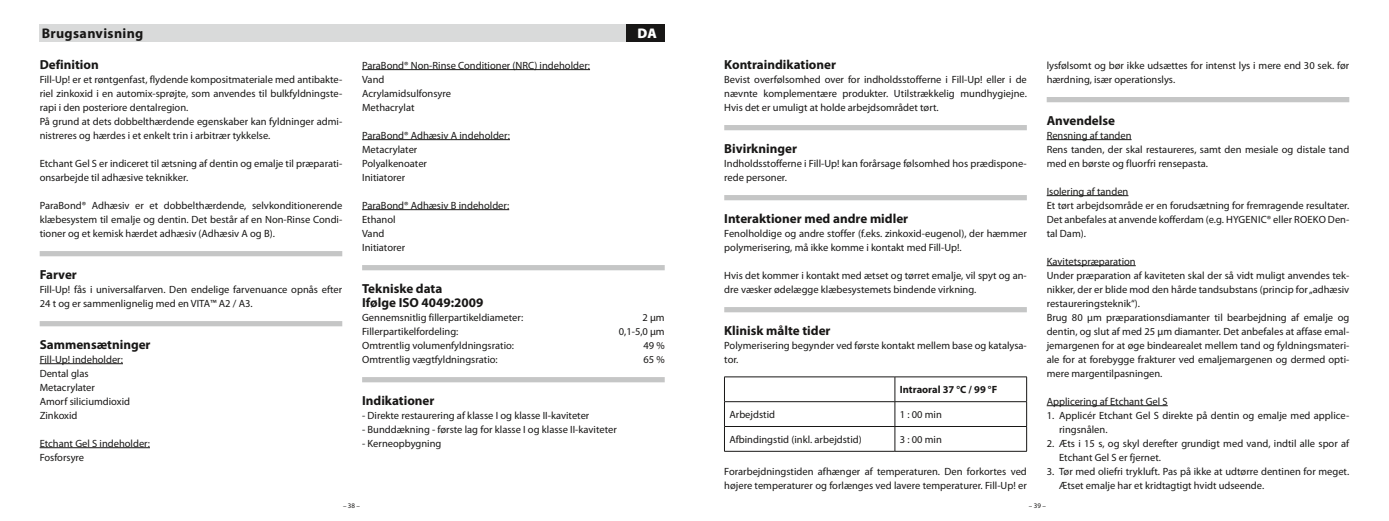
<style>
.page{position:relative;width:1389px;height:521px;background:#fff}
.page>*{position:absolute;margin:0;border:0;box-sizing:border-box;transform-origin:0 0}
.t1{font:700 14px "Myriad Pro";letter-spacing:.025em;color:#181716}
.t2{font:900 14px "Myriad Pro";color:#fff}
.t3{font:700 13.12px/14px "Myriad Pro";color:#181716}
.t4{font:10.5px/14px "Myriad Pro";color:#181716}
.t5{font:700 10.5px "Myriad Pro";color:#181716}
.t6{font:7px "Myriad Pro";color:#181716}
</style>
<div class="page">
<hr style="left:362px;top:69px;width:228px;height:1px;background:#181716">
<hr style="left:362px;top:139px;width:148px;height:1px;background:#181716">
<hr style="left:362px;top:209px;width:147px;height:1px;background:#181716">
<div style="left:362px;top:265px;width:303px;height:5px;background:#c5c6c6"></div>
<div style="left:362px;top:377px;width:303px;height:5px;background:#c5c6c6"></div>
<div style="left:40px;top:251px;width:302px;height:5px;background:#c5c6c6"></div>
<div style="left:40px;top:321px;width:302px;height:5px;background:#c5c6c6"></div>
<hr style="left:40px;top:363px;width:83px;height:1px;background:#181716">
<hr style="left:40px;top:447px;width:110px;height:1px;background:#181716">
<div style="left:724px;top:125px;width:303px;height:5px;background:#c5c6c6"></div>
<div style="left:724px;top:195px;width:303px;height:5px;background:#c5c6c6"></div>
<div style="left:724px;top:307px;width:303px;height:5px;background:#c5c6c6"></div>
<hr style="left:724px;top:376px;width:171px;height:1px;background:#181716">
<hr style="left:895px;top:376px;width:132px;height:1px;background:#181716">
<hr style="left:724px;top:401px;width:171px;height:1px;background:#181716">
<hr style="left:895px;top:401px;width:132px;height:1px;background:#181716">
<hr style="left:724px;top:426px;width:171px;height:1px;background:#181716">
<svg style="left:724px;top:377px;width:1px;height:74px"></svg>
<hr style="left:895px;top:426px;width:132px;height:1px;background:#181716">
<svg style="left:895px;top:377px;width:1px;height:74px"></svg>
<svg style="left:1026px;top:377px;width:1px;height:74px"></svg>
<hr style="left:724px;top:451px;width:171px;height:1px;background:#181716">
<hr style="left:895px;top:451px;width:132px;height:1px;background:#181716">
<div style="left:1047px;top:97px;width:302px;height:5px;background:#c5c6c6"></div>
<hr style="left:1047px;top:139px;width:85px;height:1px;background:#181716">
<hr style="left:1047px;top:195px;width:81px;height:1px;background:#181716">
<hr style="left:1047px;top:265px;width:89px;height:1px;background:#181716">
<hr style="left:1047px;top:405px;width:121px;height:1px;background:#181716">
<div style="left:626px;top:24px;width:39px;height:18px;background:#181716"></div>
<div style="left:40px;top:24px;width:586px;height:18px;background:#d9dada"></div>
<h1 class="t1" style="left:42px;top:25px;width:103px">Brugsanvisning</h1>
<h1 class="t2" style="left:637px;top:25px;width:21px">DA</h1>
<p class="t3" style="left:40px;top:57px;width:61px">Definition</p>
<p class="t4" style="left:40px;top:72px;width:304px">Fill-Up! er et røntgenfast, flydende kompositmateriale med antibakte&shy;riel zinkoxid i en automix-sprøjte, som anvendes til bulkfyldningste&shy;rapi i den posteriore dentalregion.<br>På grund at dets dobbelthærdende egenskaber kan fyldninger admi&shy;nistreres og hærdes i et enkelt trin i arbitrær tykkelse.</p>
<p class="t4" style="left:40px;top:156px;width:304px">Etchant Gel S er indiceret til ætsning af dentin og emalje til præparati&shy;onsarbejde til adhæsive teknikker.</p>
<p class="t4" style="left:40px;top:198px;width:304px;text-align:justify">ParaBond® Adhæsiv er et dobbelthærdende, selvkonditionerende klæbesystem til emalje og dentin. Det består af en Non-Rinse Condi&shy;tioner og et kemisk hærdet adhæsiv (Adhæsiv A og B).</p>
<p class="t3" style="left:40px;top:267px;width:39px">Farver</p>
<p class="t4" style="left:40px;top:282px;width:304px">Fill-Up! fås i universalfarven. Den endelige farvenuance opnås efter<br>24 t og er sammenlignelig med en VITA™ A2 / A3.</p>
<p class="t3" style="left:40px;top:337px;width:112px">Sammensætninger</p>
<p class="t4" style="left:40px;top:352px;width:92px">Fill-Up! indeholder:<br>Dental glas<br>Metacrylater<br>Amorf siliciumdioxid<br>Zinkoxid</p>
<p class="t4" style="left:40px;top:436px;width:112px">Etchant Gel S indeholder:<br>Fosforsyre</p>
<p class="t4" style="left:362px;top:58px;width:229px">ParaBond® Non-Rinse Conditioner (NRC) indeholder:<br>Vand<br>Acrylamidsulfonsyre<br>Methacrylat</p>
<p class="t4" style="left:362px;top:128px;width:149px">ParaBond® Adhæsiv A indeholder:<br>Metacrylater<br>Polyalkenoater<br>Initiatorer</p>
<p class="t4" style="left:362px;top:198px;width:149px">ParaBond® Adhæsiv B indeholder:<br>Ethanol<br>Vand<br>Initiatorer</p>
<p class="t3" style="left:362px;top:281px;width:123px">Tekniske data<br>Ifølge ISO 4049:2009</p>
<p class="t4" style="left:362px;top:310px;width:163px">Gennemsnitlig fillerpartikeldiameter:</p>
<p class="t4" style="left:643px;top:310px;width:24px">2 µm</p>
<p class="t4" style="left:362px;top:324px;width:98px">Fillerpartikelfordeling:</p>
<p class="t4" style="left:619px;top:324px;width:47px">0,1-5,0 μm</p>
<p class="t4" style="left:362px;top:338px;width:153px">Omtrentlig volumenfyldningsratio:</p>
<p class="t4" style="left:643px;top:338px;width:23px">49 %</p>
<p class="t4" style="left:362px;top:352px;width:137px">Omtrentlig vægtfyldningsratio:</p>
<p class="t4" style="left:643px;top:352px;width:23px">65 %</p>
<p class="t3" style="left:362px;top:393px;width:74px">Indikationer</p>
<p class="t4" style="left:362px;top:408px;width:229px">- Direkte restaurering af klasse I og klasse II-kaviteter</p>
<p class="t4" style="left:362px;top:422px;width:256px">- Bunddækning - første lag for klasse I og klasse II-kaviteter</p>
<p class="t4" style="left:362px;top:436px;width:81px">- Kerneopbygning</p>
<p class="t3" style="left:724px;top:57px;width:113px">Kontraindikationer</p>
<p class="t4" style="left:724px;top:72px;width:304px;text-align:justify">Bevist overfølsomhed over for indholdsstofferne i Fill-Up! eller i de nævnte komplementære produkter. Utilstrækkelig mundhygiejne.<br>Hvis det er umuligt at holde arbejdsområdet tørt.</p>
<p class="t3" style="left:724px;top:141px;width:74px">Bivirkninger</p>
<p class="t4" style="left:724px;top:156px;width:304px">Indholdsstofferne i Fill-Up! kan forårsage følsomhed hos prædispone&shy;rede personer.</p>
<p class="t3" style="left:724px;top:211px;width:185px">Interaktioner med andre midler</p>
<p class="t4" style="left:724px;top:226px;width:304px">Fenolholdige og andre stoffer (f.eks. zinkoxid-eugenol), der hæmmer polymerisering, må ikke komme i kontakt med Fill-Up!.</p>
<p class="t4" style="left:724px;top:268px;width:304px">Hvis det kommer i kontakt med ætset og tørret emalje, vil spyt og an&shy;dre væsker ødelægge klæbesystemets bindende virkning.</p>
<p class="t3" style="left:724px;top:323px;width:108px">Klinisk målte tider</p>
<p class="t4" style="left:724px;top:338px;width:304px">Polymerisering begynder ved første kontakt mellem base og katalysa&shy;tor.</p>
<p class="t5" style="left:900px;top:384px;width:99px">Intraoral 37 °C / 99 °F</p>
<p class="t4" style="left:729px;top:408px;width:47px">Arbejdstid</p>
<p class="t4" style="left:900px;top:408px;width:44px">1 : 00 min</p>
<p class="t4" style="left:729px;top:432px;width:134px">Afbindingstid (inkl. arbejdstid)</p>
<p class="t4" style="left:900px;top:432px;width:44px">3 : 00 min</p>
<p class="t4" style="left:724px;top:464px;width:304px">Forarbejdningstiden afhænger af temperaturen. Den forkortes ved højere temperaturer og forlænges ved lavere temperaturer. Fill-Up! er</p>
<p class="t4" style="left:1047px;top:58px;width:304px">lysfølsomt og bør ikke udsættes for intenst lys i mere end 30 sek. før hærdning, især operationslys.</p>
<p class="t3" style="left:1047px;top:113px;width:70px">Anvendelse</p>
<p class="t4" style="left:1047px;top:128px;width:304px">Rensning af tanden<br>Rens tanden, der skal restaureres, samt den mesiale og distale tand med en børste og fluorfri rensepasta.</p>
<p class="t4" style="left:1047px;top:184px;width:304px">Isolering af tanden<br>Et tørt arbejdsområde er en forudsætning for fremragende resultater.<br>Det anbefales at anvende kofferdam (e.g. HYGENIC® eller ROEKO Den&shy;tal Dam).</p>
<p class="t4" style="left:1047px;top:254px;width:304px">Kavitetspræparation<br>Under præparation af kaviteten skal der så vidt muligt anvendes tek&shy;nikker, der er blide mod den hårde tandsubstans (princip for „adhæsiv restaureringsteknik“).<br>Brug 80 µm præparationsdiamanter til bearbejdning af emalje og dentin, og slut af med 25 µm diamanter. Det anbefales at affase emal&shy;jemargenen for at øge bindearealet mellem tand og fyldningsmateri&shy;ale for at forebygge frakturer ved emaljemargenen og dermed opti&shy;mere margentilpasningen.</p>
<p class="t4" style="left:1047px;top:394px;width:123px">Applicering af Etchant Gel S</p>
<p class="t4" style="left:1059px;top:408px;width:292px;text-indent:-12px">1. Applicér Etchant Gel S direkte på dentin og emalje med applice&shy;ringsnålen.</p>
<p class="t4" style="left:1059px;top:436px;width:292px;text-indent:-12px">2. Æts i 15 s, og skyl derefter grundigt med vand, indtil alle spor af<br>Etchant Gel S er fjernet.</p>
<p class="t4" style="left:1059px;top:464px;width:292px;text-indent:-12px">3. Tør med oliefri trykluft. Pas på ikke at udtørre dentinen for meget.<br>Ætset emalje har et kridtagtigt hvidt udseende.</p>
<p class="t6" style="left:343px;top:502px;width:19px">– 38 –</p>
<p class="t6" style="left:1029px;top:502px;width:19px">– 39 –</p>
</div>
